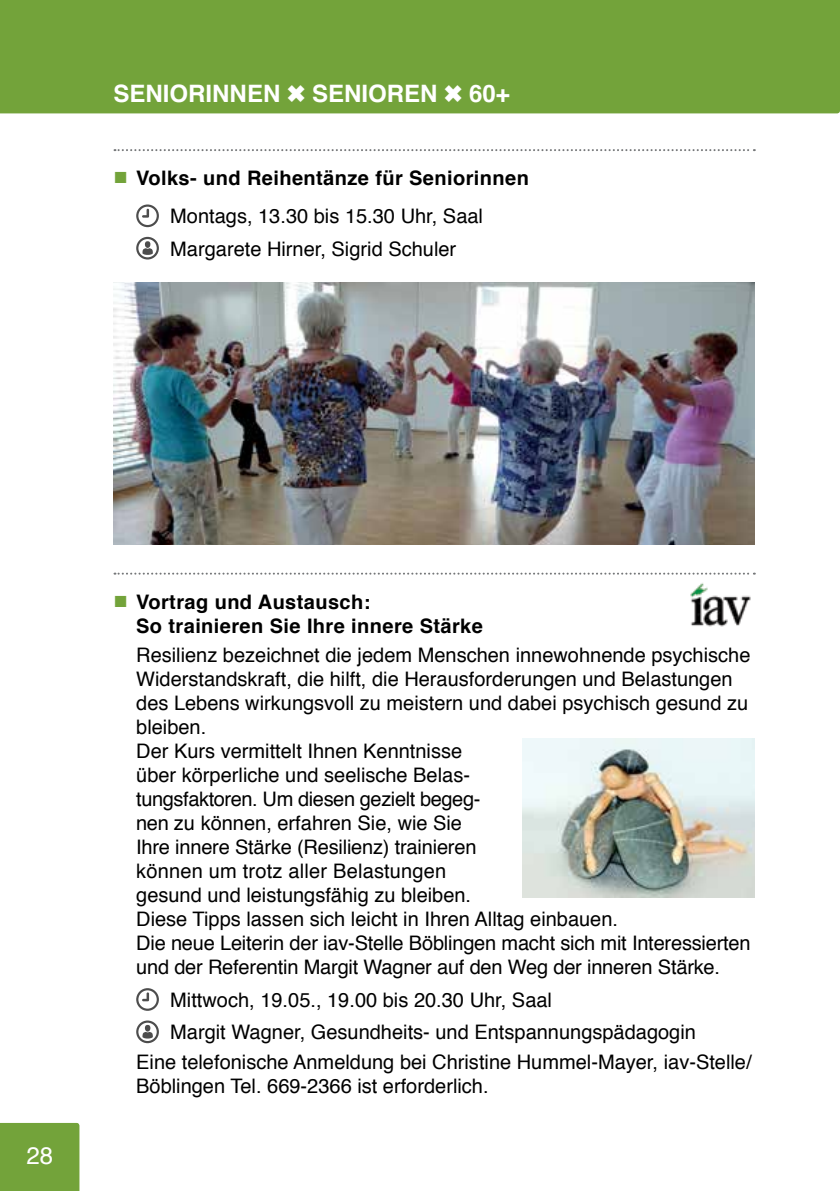
<style>
.page{position:relative;width:840px;height:1191px;background:#fff}
.page>*{position:absolute;margin:0;border:0;box-sizing:border-box;transform-origin:0 0}
.t1{font:700 24px "Helvetica";color:#fff}
.t2{font:24px "Helvetica";color:#fff}
.t3{font:20px/24px "Helvetica";color:#000}
.t4{font:700 20px/38px "Helvetica";letter-spacing:.02em;color:#000;text-align:center}
.s1{font-family:"Arial";font-size:24px;color:#73a33a}
.s2{font-weight:400}
</style>
<div class="page">
<div style="left:0;top:0;width:839px;height:113px;background:#73a33a"></div>
<svg style="left:114px;top:149px;width:640px;height:2px"></svg>
<svg style="left:114px;top:572px;width:640px;height:2px"></svg>
<div style="left:136px;top:204px;width:23px;height:23px;border:2px solid #000;border-radius:50%"></div>
<svg style="left:142px;top:209px;width:7px;height:9px"></svg>
<div style="left:136px;top:237px;width:23px;height:22px;border:2px solid #000;border-radius:50%"></div>
<svg style="left:142px;top:241px;width:11px;height:14px"></svg>
<div style="left:136px;top:988px;width:23px;height:22px;border:2px solid #000;border-radius:50%"></div>
<svg style="left:142px;top:992px;width:7px;height:9px"></svg>
<div style="left:136px;top:1020px;width:23px;height:23px;border:2px solid #000;border-radius:50%"></div>
<svg style="left:142px;top:1025px;width:11px;height:13px"></svg>
<img style="left:690px;top:583px;width:61px;height:44px">
<img style="left:113px;top:282px;width:641px;height:262px">
<img style="left:522px;top:738px;width:232px;height:160px">
<div style="left:0;top:1123px;width:79px;height:68px;background:#73a33a"></div>
<svg style="left:287px;top:85px;width:17px;height:17px"></svg>
<svg style="left:444px;top:85px;width:17px;height:17px"></svg>
<p class="t1" style="left:113px;top:74px;width:168px">seniorinnen</p>
<p class="t1" style="left:312px;top:74px;width:127px">senioren</p>
<p class="t1" style="left:469px;top:74px;width:42px">60+</p>
<p class="t4" style="left:113px;top:159px;width:416px"><span class="s1">■</span> Volks- und Reihentänze für Seniorinnen<br><span class="s2">Montags, 13.30 bis 15.30 Uhr, Saal</span></p>
<p class="t3" style="left:170px;top:237px;width:287px">Margarete Hirner, Sigrid Schuler</p>
<p class="t2" style="left:26px;top:1136px;width:28px">28</p>
<p class="t4" style="left:136px;top:590px;width:348px;line-height:24px;text-align:left;text-indent:-23px"><span class="s1">■</span> Vortrag und Austausch:<br>So trainieren Sie Ihre innere Stärke</p>
<p class="t3" style="left:136px;top:644px;width:615px">Resilienz bezeichnet die jedem Menschen innewohnende psychische Widerstandskraft, die hilft, die Herausforderungen und Belastungen des Lebens wirkungsvoll zu meistern und dabei psychisch gesund zu bleiben.<br>Der Kurs vermittelt Ihnen Kenntnisse<br>über körperliche und seelische Belas-<br>tungsfaktoren. Um diesen gezielt begeg-<br>nen zu können, erfahren Sie, wie Sie<br>Ihre innere Stärke (Resilienz) trainieren<br>können um trotz aller Belastungen<br>gesund und leistungsfähig zu bleiben.<br>Diese Tipps lassen sich leicht in Ihren Alltag einbauen.<br>Die neue Leiterin der iav-Stelle Böblingen macht sich mit Interessierten und der Referentin Margit Wagner auf den Weg der inneren Stärke.</p>
<p class="t3" style="left:170px;top:984px;width:527px;line-height:32.4px">Mittwoch, 19.05., 19.00 bis 20.30 Uhr, Saal<br>Margit Wagner, Gesundheits- und Entspannungspädagogin</p>
<p class="t3" style="left:136px;top:1050px;width:616px">Eine telefonische Anmeldung bei Christine Hummel-Mayer, iav-Stelle/<br>Böblingen Tel. 669-2366 ist erforderlich.</p>
</div>
